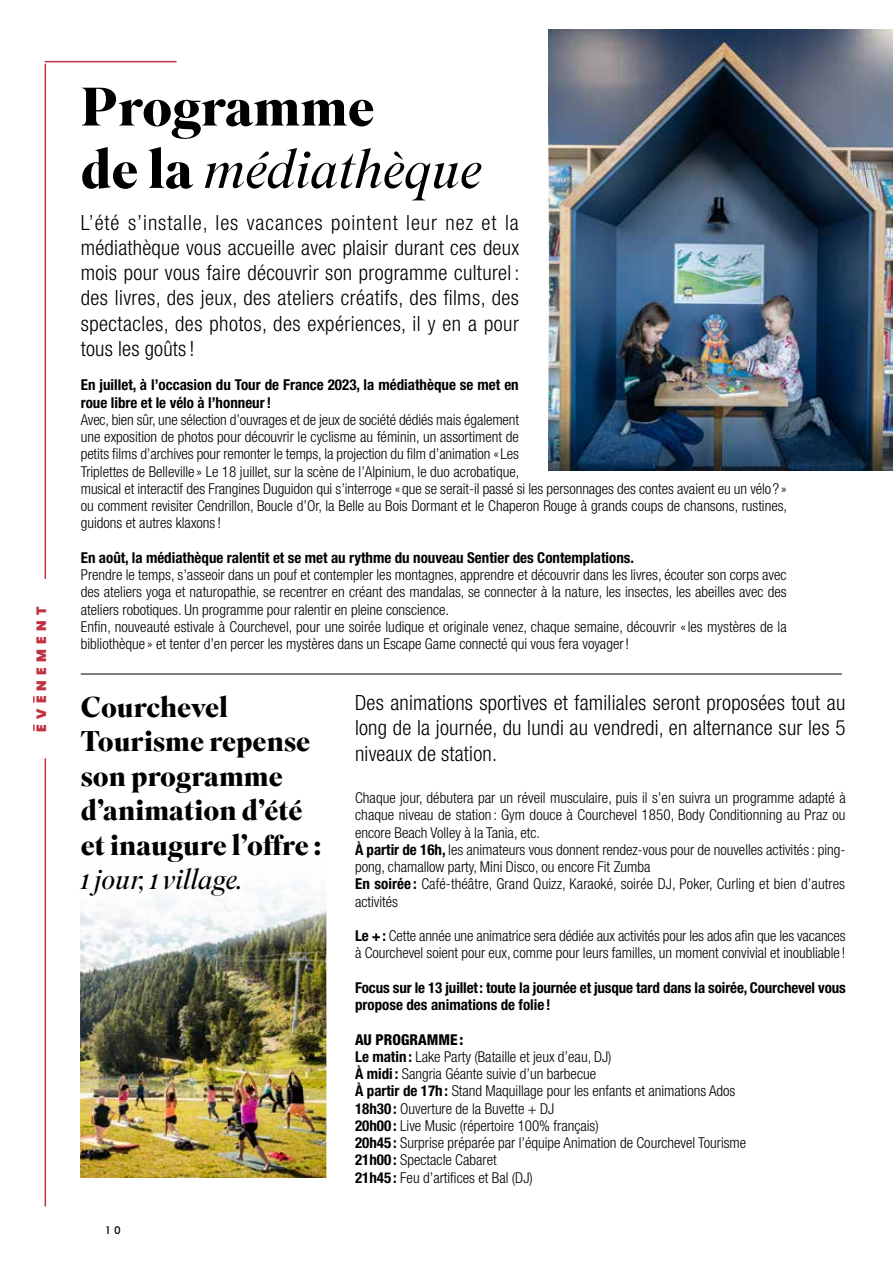
<style>
.page{position:relative;width:893px;height:1263px;background:#fff}
.page>*{position:absolute;margin:0;border:0;box-sizing:border-box;transform-origin:0 0}
.t1{font:700 54px/62.4px "Superior Title";color:#000}
.t2{font:700 28.5px/34.5px "Superior Title";color:#000}
.t3{font:italic 300 28.5px "Superior Title";color:#000}
.t4{font:300 condensed 21px/25.2px "Helvetica Neue LT Std";letter-spacing:.01em;color:#000;text-align:justify}
.t5{font:300 condensed 15px/17.2px "Helvetica Neue LT Std";color:#000}
.t6{font:700 condensed 15px/17.2px "Helvetica Neue LT Std";color:#000}
.t7{font:900 13.5px "Poppins";letter-spacing:.39em;color:#c03141}
.t8{font:500 10.5px "Poppins";color:#000}
.s1{font-weight:300;font-style:italic}
.s2{font-weight:700}
.s3{font-weight:800}
</style>
<div class="page">
<img style="left:81px;top:887px;width:245px;height:291px">
<img style="left:549px;top:30px;width:344px;height:441px">
<hr style="left:45px;top:758px;width:1px;height:448px;background:#c03141">
<hr style="left:45px;top:64px;width:1px;height:515px;background:#c03141">
<svg style="left:33px;top:696px;width:2px;height:7px"></svg>
<svg style="left:33px;top:724px;width:2px;height:7px"></svg>
<hr style="left:45px;top:61px;width:131px;height:1px;background:#c03141">
<hr style="left:81px;top:674px;width:761px;height:1px;background:#000">
<p class="t7" style="left:34px;top:732px;width:126px;rotate:-90deg">EVENEMENT</p>
<h1 class="t1" style="left:81px;top:78px;width:402px">Programme<br>de la <span class="s1">médiathèque</span></h1>
<p class="t4" style="left:81px;top:210px;width:440px">L’été s’installe, les vacances pointent leur nez et la médiathèque vous accueille avec plaisir durant ces deux mois pour vous faire découvrir son programme culturel : des livres, des jeux, des ateliers créatifs, des films, des spectacles, des photos, des expériences, il y en a pour tous les goûts!</p>
<p class="t6" style="left:81px;top:376px;width:439px">En juillet, à l’occasion du Tour de France 2023, la médiathèque se met en roue libre et le vélo à l’honneur!</p>
<p class="t5" style="left:81px;top:411px;width:708px">Avec, bien sûr, une sélection d’ouvrages et de jeux de société dédiés mais également<br>une exposition de photos pour découvrir le cyclisme au féminin, un assortiment de<br>petits films d’archives pour remonter le temps, la projection du film d’animation «Les<br>Triplettes de Belleville » Le 18 juillet, sur la scène de l’Alpinium, le duo acrobatique,<br>musical et interactif des Frangines Duguidon qui s’interroge « que se serait-il passé si les personnages des contes avaient eu un vélo ? » ou comment revisiter Cendrillon, Boucle d’Or, la Belle au Bois Dormant et le Chaperon Rouge à grands coups de chansons, rustines, guidons et autres klaxons!</p>
<p class="t6" style="left:81px;top:549px;width:555px">En août, la médiathèque ralentit et se met au rythme du nouveau Sentier des Contemplations.</p>
<p class="t5" style="left:81px;top:566px;width:707px">Prendre le temps, s’asseoir dans un pouf et contempler les montagnes, apprendre et découvrir dans les livres, écouter son corps avec des ateliers yoga et naturopathie, se recentrer en créant des mandalas, se connecter à la nature, les insectes, les abeilles avec des ateliers robotiques. Un programme pour ralentir en pleine conscience.<br>Enfin, nouveauté estivale à Courchevel, pour une soirée ludique et originale venez, chaque semaine, découvrir «les mystères de la bibliothèque » et tenter d’en percer les mystères dans un Escape Game connecté qui vous fera voyager!</p>
<h2 class="t2" style="left:81px;top:691px;width:242px">Courchevel<br>Tourisme repense son programme d’animation d’été et inaugure l’offre :</h2>
<h2 class="t3" style="left:81px;top:862px;width:163px">1 jour, 1 village.</h2>
<p class="t8" style="left:106px;top:1224px;width:16px">1 0</p>
<h3 class="t4" style="left:355px;top:690px;width:492px">Des animations sportives et familiales seront proposées tout au long de la journée, du lundi au vendredi, en alternance sur les 5 niveaux de station.</h3>
<p class="t5" style="left:355px;top:789px;width:492px">Chaque jour, débutera par un réveil musculaire, puis il s’en suivra un programme adapté à chaque niveau de station : Gym douce à Courchevel 1850, Body Conditionning au Praz ou encore Beach Volley à la Tania, etc.<br><span class="s2">À partir de 16h,</span> les animateurs vous donnent rendez-vous pour de nouvelles activités : ping&shy;pong, chamallow party, Mini Disco, ou encore Fit Zumba<br><span class="s2">En soirée :</span> Café-théâtre, Grand Quizz, Karaoké, soirée DJ, Poker, Curling et bien d’autres activités</p>
<p class="t5" style="left:355px;top:927px;width:492px"><span class="s2">Le +:</span> Cette année une animatrice sera dédiée aux activités pour les ados afin que les vacances à Courchevel soient pour eux, comme pour leurs familles, un moment convivial et inoubliable !</p>
<p class="t6" style="left:355px;top:979px;width:492px">Focus sur le 13 juillet: toute la journée et jusque tard dans la soirée, Courchevel vous propose des animations de folie !</p>
<p class="t5" style="left:355px;top:1030px;width:393px"><span class="s3">AU PROGRAMME :<br></span><span class="s2">Le matin :</span> Lake Party (Bataille et jeux d’eau, DJ)<br><span class="s2">À midi :</span> Sangria Géante suivie d’un barbecue<br><span class="s2">À partir de 17h :</span> Stand Maquillage pour les enfants et animations Ados <span class="s2">18h30 :</span> Ouverture de la Buvette + DJ<br><span class="s2">20h00 :</span> Live Music (répertoire 100% français)<br><span class="s2">20h45 :</span> Surprise préparée par l’équipe Animation de Courchevel Tourisme <span class="s2">21h00 :</span> Spectacle Cabaret<br><span class="s2">21h45 :</span> Feu d’artifices et Bal (DJ)</p>
</div>
